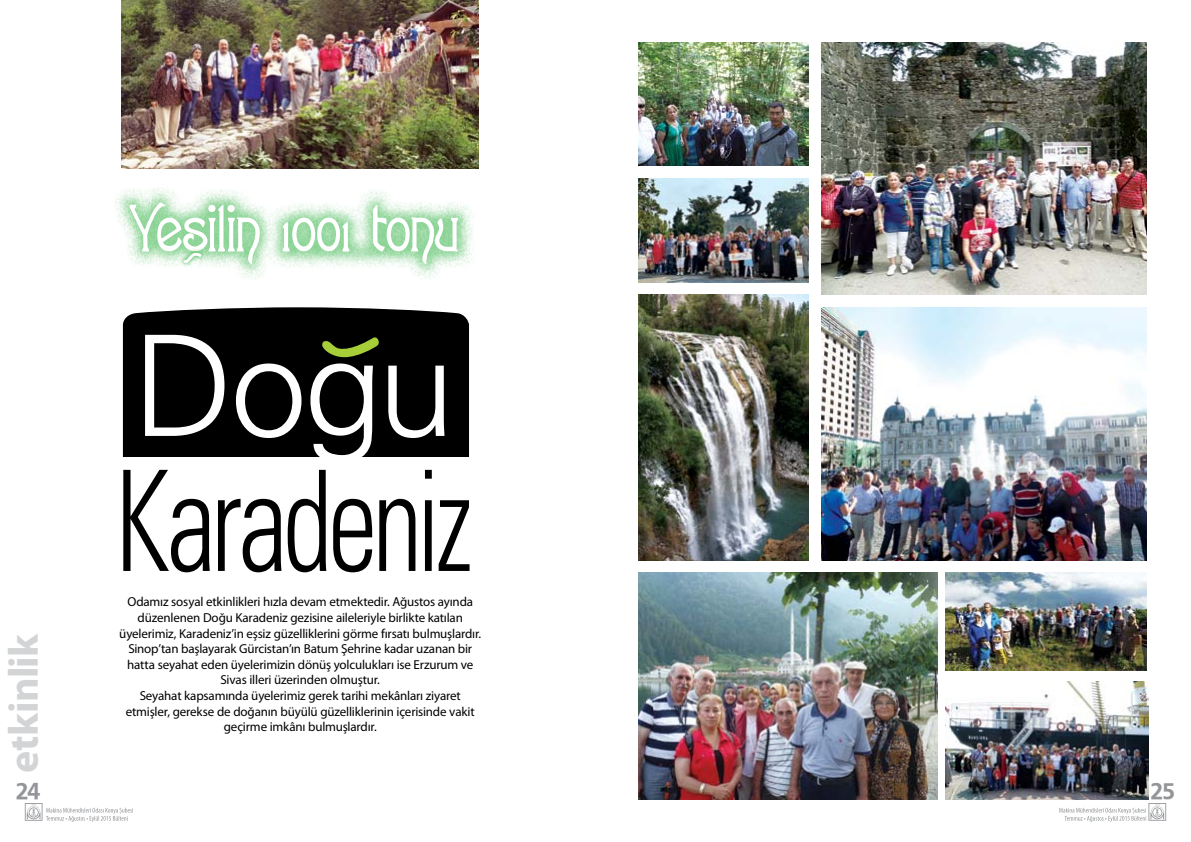
<style>
.page{position:relative;width:1191px;height:842px;background:#fff}
.page>*{position:absolute;margin:0;border:0;box-sizing:border-box;transform-origin:0 0}
.t1{font:140px "Univers Con T Light";letter-spacing:-.045em;color:#000;scale:.8 1}
.t2{font:140px "Univers T Light";color:#fff}
.t3{font:80px "Toulouse Lautrec";letter-spacing:-.01em;color:#fff}
.t4{font:700 42px "Myriad Pro";letter-spacing:-.015em;color:#d2d4d5}
.t5{font:700 24px "Fruga San";color:#939598}
.t6{font:13px/15.6px "Myriad Pro";letter-spacing:-.015em;color:#000;text-align:center}
</style>
<div class="page">
<svg style="left:1059px;top:803px;width:107px;height:19px"></svg>
<svg style="left:25px;top:803px;width:108px;height:19px"></svg>
<div style="left:123px;top:307px;width:346px;height:150px;background:#000"></div>
<img style="left:122px;top:0;width:356px;height:169px">
<img style="left:638px;top:178px;width:170px;height:104px">
<img style="left:946px;top:682px;width:202px;height:117px">
<img style="left:946px;top:573px;width:200px;height:98px">
<img style="left:638px;top:43px;width:170px;height:123px">
<img style="left:822px;top:307px;width:324px;height:253px">
<img style="left:822px;top:43px;width:324px;height:252px">
<img style="left:638px;top:573px;width:299px;height:226px">
<img style="left:638px;top:295px;width:170px;height:265px">
<div style="left:112px;top:185px;width:363px;height:95px;background:#39b54a;opacity:.6"></div>
<div style="left:179px;top:249px;width:26px;height:19px;background:#39b54a;opacity:.75"></div>
<svg style="left:181px;top:250px;width:23px;height:14px"></svg>
<svg style="left:321px;top:336px;width:60px;height:21px"></svg>
<p class="t3" style="left:128px;top:192px;width:332px">Yesilin 1001 tonu</p>
<p class="t4" style="left:-4px;top:773px;width:141px;rotate:-90deg">etkinlik</p>
<p class="t2" style="left:132px;top:302px;width:324px">Dogu</p>
<p class="t1" style="left:115px;top:437px;width:449px">Karadeniz</p>
<p class="t6" style="left:119px;top:594px;width:363px">Odamız sosyal etkinlikleri hızla devam etmektedir. Ağustos ayında düzenlenen Doğu Karadeniz gezisine aileleriyle birlikte katılan üyelerimiz, Karadeniz’in eşsiz güzelliklerini görme fırsatı bulmuşlardır.</p>
<p class="t6" style="left:127px;top:641px;width:348px">Sinop’tan başlayarak Gürcistan’ın Batum Şehrine kadar uzanan bir hatta seyahat eden üyelerimizin dönüş yolculukları ise Erzurum ve<br>Sivas illeri üzerinden olmuştur.</p>
<p class="t6" style="left:126px;top:688px;width:350px">Seyahat kapsamında üyelerimiz gerek tarihi mekânları ziyaret etmişler, gerekse de doğanın büyülü güzelliklerinin içerisinde vakit geçirme imkânı bulmuşlardır.</p>
<h3 class="t5" style="left:16px;top:777px;width:26px">24</h3>
<h3 class="t5" style="left:1150px;top:777px;width:26px">25</h3>
</div>
